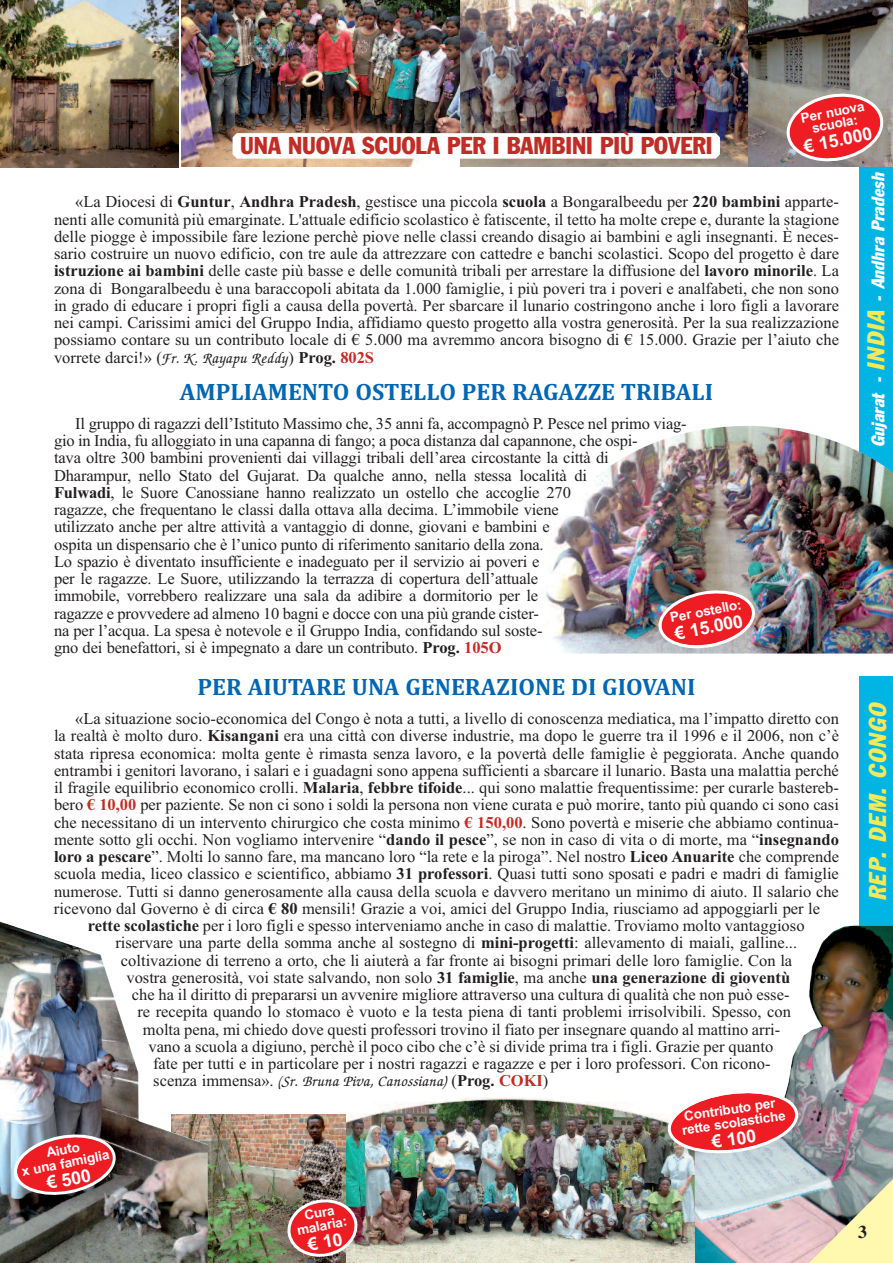
<style>
.page{position:relative;width:893px;height:1263px;background:#fff}
.page>*{position:absolute;margin:0;border:0;box-sizing:border-box;transform-origin:0 0}
.t1{font:700 24px "Cambria";color:#0166b3}
.t2{font:24px "Franklin Gothic Condensed";color:#c02c26}
.t3{font:italic 24px "Franklin Gothic Condensed";color:#f4ea58}
.t4{font:italic 18px "Franklin Gothic Condensed";color:#fff}
.t5{font:700 18px "Arial";color:#fff}
.t6{font:16.5px/17.2px "Times New Roman";color:#231f20}
.t7{font:italic 500 16.5px "Zapf Chancery";color:#231f20}
.t8{font:700 13.5px/13.5px "Arial";color:#fff;text-align:center}
.s1{font-weight:700}
.s2{font-family:"Zapf Chancery";font-weight:500;font-style:italic}
.s3{font-weight:700;color:#c02c26}
.s4{font-family:"Times New Roman";font-weight:400;font-style:normal}
.s5{font-family:"Times New Roman";font-weight:700;font-style:normal}
.s6{font-family:"Times New Roman";font-weight:700;font-style:normal;color:#c02c26}
.s7{font-size:24px;color:#f4ea58}
</style>
<div class="page">
<div style="left:860px;top:676px;width:33px;height:280px;background:#00b5e3"></div>
<div style="left:860px;top:166px;width:33px;height:307px;background:#00b5e3"></div>
<img style="left:543px;top:425px;width:350px;height:228px">
<img style="left:747px;top:0;width:146px;height:166px">
<img style="left:181px;top:0;width:279px;height:167px">
<img style="left:460px;top:0;width:287px;height:167px">
<svg style="left:233px;top:133px;width:487px;height:26px"></svg>
<img style="left:1px;top:0;width:178px;height:168px">
<img style="left:317px;top:1097px;width:378px;height:166px">
<img style="left:208px;top:1115px;width:137px;height:148px">
<img style="left:695px;top:925px;width:198px;height:338px">
<img style="left:0;top:921px;width:208px;height:342px">
<svg style="left:783px;top:90px;width:103px;height:75px;background:#d25d5e"></svg>
<img style="left:656px;top:587px;width:102px;height:65px">
<img style="left:11px;top:1131px;width:107px;height:68px">
<svg style="left:666px;top:1086px;width:134px;height:71px"></svg>
<img style="left:285px;top:1196px;width:75px;height:64px">
<img style="left:803px;top:1175px;width:90px;height:88px">
<h1 class="t2" style="left:240px;top:132px;width:474px">UNA NUOVA SCUOLA PER I BAMBINI PIÙ POVERI</h1>
<p class="t8" style="left:800px;top:112px;width:66px;line-height:12px;rotate:-11deg">Per nuova scuola:</p>
<p class="t5" style="left:802px;top:136px;width:71px;rotate:-11deg">€ 15.000</p>
<p class="t6" style="left:54px;top:193px;width:786px;text-align:justify;text-indent:21px">«La Diocesi di <span class="s1">Guntur</span>, <span class="s1">Andhra Pradesh</span>, gestisce una piccola <span class="s1">scuola</span> a Bongaralbeedu per <span class="s1">220 bambini</span> apparte&shy;nenti alle comunità più emarginate. L'attuale edificio scolastico è fatiscente, il tetto ha molte crepe e, durante la stagione delle piogge è impossibile fare lezione perchè piove nelle classi creando disagio ai bambini e agli insegnanti. È neces&shy;sario costruire un nuovo edificio, con tre aule da attrezzare con cattedre e banchi scolastici. Scopo del progetto è dare <span class="s1">istruzione ai bambini</span> delle caste più basse e delle comunità tribali per arrestare la diffusione del <span class="s1">lavoro minorile</span>. La zona di Bongaralbeedu è una baraccopoli abitata da 1.000 famiglie, i più poveri tra i poveri e analfabeti, che non sono in grado di educare i propri figli a causa della povertà. Per sbarcare il lunario costringono anche i loro figli a lavorare nei campi. Carissimi amici del Gruppo India, affidiamo questo progetto alla vostra generosità. Per la sua realizzazione possiamo contare su un contributo locale di € 5.000 ma avremmo ancora bisogno di € 15.000. Grazie per l’aiuto che vorrete darci!» (<span class="s2">Fr. K. Rayapu Reddy</span>) <span class="s1">Prog.</span> <span class="s3">802S</span></p>
<h1 class="t1" style="left:180px;top:377px;width:535px">AMPLIAMENTO OSTELLO PER RAGAZZE TRIBALI</h1>
<p class="t6" style="left:54px;top:415px;width:634px;text-indent:21px">Il gruppo di ragazzi dell’Istituto Massimo che, 35 anni fa, accompagnò P. Pesce nel primo viag&shy;gio in India, fu alloggiato in una capanna di fango; a poca distanza dal capannone, che ospi-<br>tava oltre 300 bambini provenienti dai villaggi tribali dell’area circostante la città di Dharampur, nello Stato del Gujarat. Da qualche anno, nella stessa località di<br><span class="s1">Fulwadi</span>, le Suore Canossiane hanno realizzato un ostello che accoglie 270<br>ragazze, che frequentano le classi dalla ottava alla decima. L’immobile viene<br>utilizzato anche per altre attività a vantaggio di donne, giovani e bambini e<br>ospita un dispensario che è l’unico punto di riferimento sanitario della zona.<br>Lo spazio è diventato insufficiente e inadeguato per il servizio ai poveri e<br>per le ragazze. Le Suore, utilizzando la terrazza di copertura dell’attuale<br>immobile, vorrebbero realizzare una sala da adibire a dormitorio per le<br>ragazze e provvedere ad almeno 10 bagni e docce con una più grande cister-<br>na per l’acqua. La spesa è notevole e il Gruppo India, confidando sul soste-<br>gno dei benefattori, si è impegnato a dare un contributo. <span class="s1">Prog.</span> <span class="s3">105O</span></p>
<p class="t8" style="left:669px;top:611px;width:74px;rotate:-11deg">Per ostello:</p>
<p class="t5" style="left:673px;top:623px;width:71px;rotate:-11deg">€ 15.000</p>
<h1 class="t1" style="left:197px;top:672px;width:500px">PER AIUTARE UNA GENERAZIONE DI GIOVANI</h1>
<p class="t6" style="left:75px;top:710px;width:765px">«La situazione socio-economica del Congo è nota a tutti, a livello di conoscenza mediatica, ma l’impatto diretto con</p>
<p class="t6" style="left:54px;top:727px;width:786px">la realtà è molto duro. <span class="s1">Kisangani</span> era una città con diverse industrie, ma dopo le guerre tra il 1996 e il 2006, non c’è</p>
<p class="t6" style="left:54px;top:744px;width:786px">stata ripresa economica: molta gente è rimasta senza lavoro, e la povertà delle famiglie è peggiorata. Anche quando</p>
<p class="t6" style="left:54px;top:761px;width:786px">entrambi i genitori lavorano, i salari e i guadagni sono appena sufficienti a sbarcare il lunario. Basta una malattia perché</p>
<p class="t6" style="left:54px;top:779px;width:786px">il fragile equilibrio economico crolli. <span class="s1">Malaria</span>, <span class="s1">febbre tifoide</span>... qui sono malattie frequentissime: per curarle bastereb-</p>
<p class="t6" style="left:54px;top:796px;width:786px">bero <span class="s3">€ 10,00</span> per paziente. Se non ci sono i soldi la persona non viene curata e può morire, tanto più quando ci sono casi</p>
<p class="t6" style="left:54px;top:813px;width:786px">che necessitano di un intervento chirurgico che costa minimo <span class="s3">€ 150,00</span>. Sono povertà e miserie che abbiamo continua-</p>
<p class="t6" style="left:54px;top:830px;width:786px">mente sotto gli occhi. Non vogliamo intervenire “<span class="s1">dando il pesce</span>”, se non in caso di vita o di morte, ma “<span class="s1">insegnando</span></p>
<p class="t6" style="left:54px;top:848px;width:786px"><span class="s1">loro a pescare</span>”. Molti lo sanno fare, ma mancano loro “la rete e la piroga”. Nel nostro <span class="s1">Liceo Anuarite</span> che comprende</p>
<p class="t6" style="left:54px;top:865px;width:786px">scuola media, liceo classico e scientifico, abbiamo <span class="s1">31 professori</span>. Quasi tutti sono sposati e padri e madri di famiglie</p>
<p class="t6" style="left:54px;top:882px;width:786px">numerose. Tutti si danno generosamente alla causa della scuola e davvero meritano un minimo di aiuto. Il salario che</p>
<p class="t6" style="left:54px;top:899px;width:768px">ricevono dal Governo è di circa <span class="s1">€ 80</span> mensili! Grazie a voi, amici del Gruppo India, riusciamo ad appoggiarli per le</p>
<p class="t6" style="left:88px;top:917px;width:718px"><span class="s1">rette scolastiche</span> per i loro figli e spesso interveniamo anche in caso di malattie. Troviamo molto vantaggioso</p>
<p class="t6" style="left:115px;top:934px;width:683px">riservare una parte della somma anche al sostegno di <span class="s1">mini-progetti</span>: allevamento di maiali, galline...</p>
<p class="t6" style="left:121px;top:951px;width:673px">coltivazione di terreno a orto, che li aiuterà a far fronte ai bisogni primari delle loro famiglie. Con la</p>
<p class="t6" style="left:126px;top:968px;width:665px">vostra generosità, voi state salvando, non solo <span class="s1">31 famiglie</span>, ma anche <span class="s1">una generazione di gioventù</span></p>
<p class="t6" style="left:132px;top:986px;width:659px">che ha il diritto di prepararsi un avvenire migliore attraverso una cultura di qualità che non può esse-</p>
<p class="t6" style="left:137px;top:1003px;width:655px">re recepita quando lo stomaco è vuoto e la testa piena di tanti problemi irrisolvibili. Spesso, con</p>
<p class="t6" style="left:143px;top:1020px;width:639px">molta pena, mi chiedo dove questi professori trovino il fiato per insegnare quando al mattino arri-</p>
<p class="t6" style="left:148px;top:1037px;width:626px">vano a scuola a digiuno, perchè il poco cibo che c’è si divide prima tra i figli. Grazie per quanto</p>
<p class="t6" style="left:153px;top:1055px;width:619px">fate per tutti e in particolare per i nostri ragazzi e ragazze e per i loro professori. Con ricono-</p>
<p class="t7" style="left:153px;top:1071px;width:396px"><span class="s4">scenza immensa».</span> (Sr. Bruna Piva, Canossiana) <span class="s4">(</span><span class="s5">Prog.</span> <span class="s6">COKI</span><span class="s4">)</span></p>
<p class="t8" style="left:18px;top:1151px;width:90px;rotate:-11deg">Aiuto<br>x una famiglia</p>
<p class="t5" style="left:45px;top:1173px;width:46px;rotate:-11deg">€ 500</p>
<p class="t8" style="left:293px;top:1211px;width:52px;rotate:-11deg">Cura malaria:</p>
<p class="t8" style="left:679px;top:1110px;width:106px;rotate:-8deg">Contributo per rette scolastiche</p>
<p class="t5" style="left:710px;top:1132px;width:46px;rotate:-8deg">€ 100</p>
<p class="t4" style="left:868px;top:447px;width:280px;rotate:-90deg">Gujarat - <span class="s7">INDIA</span> - Andhra Pradesh</p>
<h1 class="t3" style="left:864px;top:901px;width:204px;rotate:-90deg">REP. DEM. CONGO</h1>
</div>
